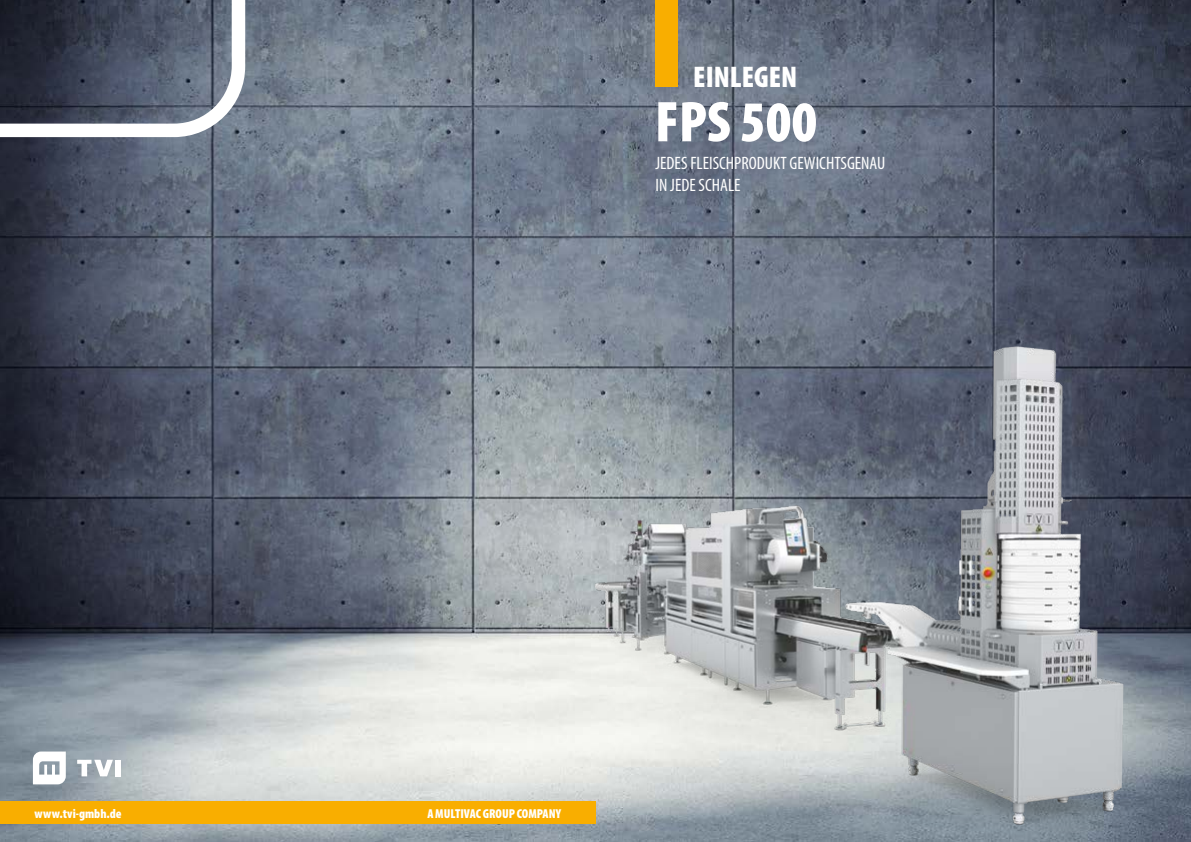
<style>
.page{position:relative;width:1191px;height:842px;background:#fff}
.page>*{position:absolute;margin:0;border:0;box-sizing:border-box;transform-origin:0 0}
.t1{font:58px "Myriad Variable Concept";color:#fff}
.t2{font:30px "Myriad Variable Concept";color:#fff}
.t3{font:18px/21.6px "Myriad Variable Concept";color:#fff}
.t4{font:13px "Myriad Variable Concept";color:#fff}
</style>
<div class="page">
<img style="left:0;top:0;width:1191px;height:842px">
<div style="left:655px;top:0;width:23px;height:87px;background:#f9ae00"></div>
<img style="left:370px;top:284px;width:821px;height:558px">
<div style="left:0;top:802px;width:595px;height:22px;background:#f9ae00"></div>
<svg style="left:0;top:0;width:252px;height:144px;background:#5e6473"></svg>
<svg style="left:33px;top:751px;width:33px;height:33px"></svg>
<svg style="left:77px;top:760px;width:36px;height:16px"></svg>
<div style="left:116px;top:760px;width:5px;height:16px;background:#fff"></div>
<h2 class="t2" style="left:693px;top:59px;width:105px">EINLEGEN</h2>
<h1 class="t1" style="left:655px;top:88px;width:164px">FPS 500</h1>
<p class="t3" style="left:655px;top:152px;width:231px">JEDES FLEISCHPRODUKT GEWICHTSGENAU<br>IN JEDE SCHALE</p>
<p class="t4" style="left:34px;top:806px;width:89px">www.tvi-gmbh.de</p>
<p class="t4" style="left:427px;top:806px;width:135px">A MULTIVAC GROUP COMPANY</p>
</div>
